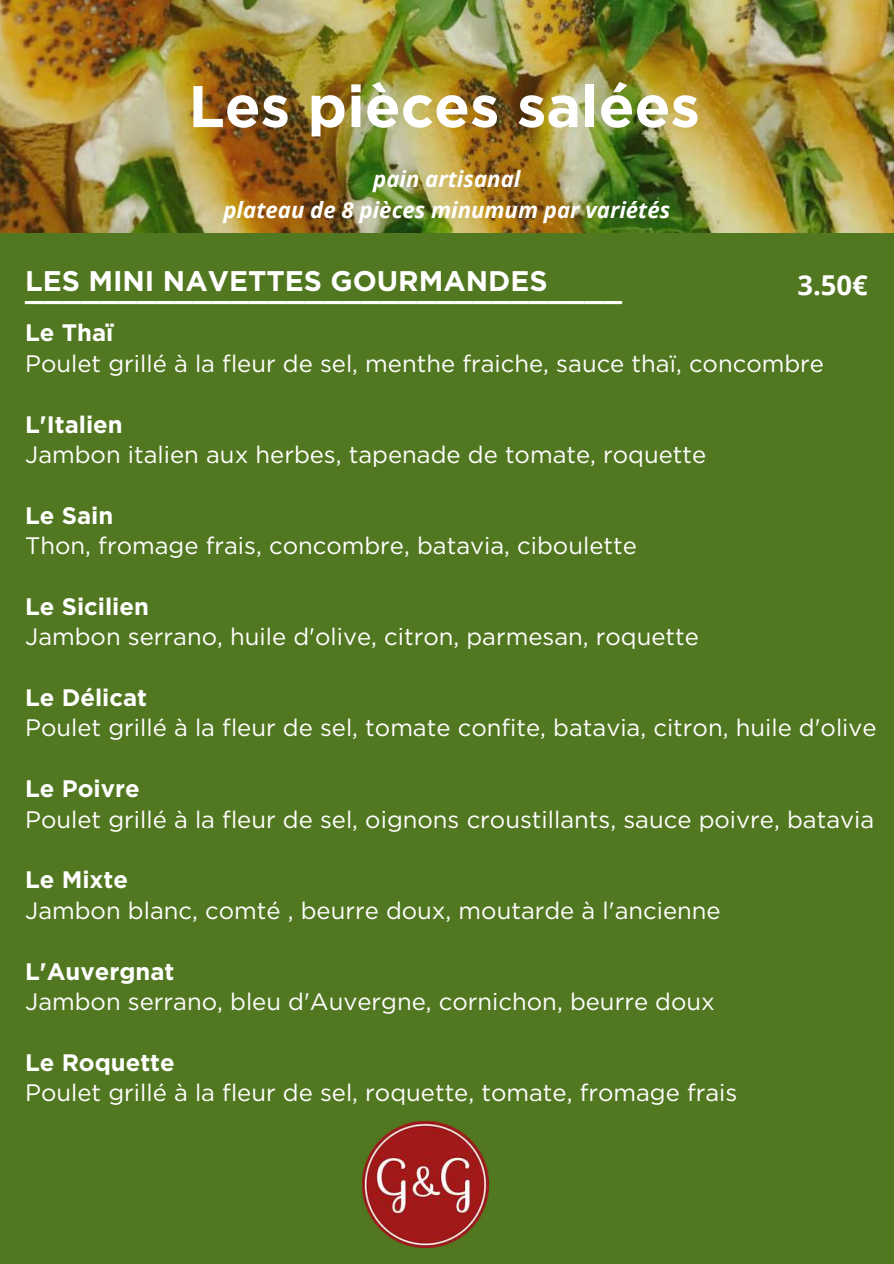
<style>
.page{position:relative;width:894px;height:1264px;background:#fff}
.page>*{position:absolute;margin:0;border:0;box-sizing:border-box;transform-origin:0 0}
.t1{font:700 58.5px "Gotham";color:#fff}
.t2{font:700 45.3px "Open Sans";color:#fff}
.t3{font:700 27.45px "Open Sans";color:#fff}
.t4{font:23.85px "Gotham";color:#fff}
.t5{font:700 23.85px "Gotham";color:#fff}
.t6{font:italic 700 22.2px/30.3px "Open Sans";color:#fff;text-align:center}
.s1{font-family:"Gotham";font-size:28.35px}
</style>
<div class="page">
<div style="left:0;top:0;width:893px;height:1263px;background:#527721"></div>
<img style="left:0;top:0;width:893px;height:232px">
<img style="left:362px;top:1121px;width:126px;height:126px">
<h1 class="t1" style="left:188px;top:71px;width:512px">Les pièces salées</h1>
<p class="t6" style="left:223px;top:164px;width:448px">pain artisanal<br>plateau de 8 pièces minumum par variétés</p>
<h2 class="t2" style="left:25px;top:249px;width:598px"><span class="s1">L</span>_ <span class="s1">E</span>_ <span class="s1">S</span>_ _<span class="s1">M</span>_<span class="s1">I</span>_<span class="s1">N</span>_<span class="s1">I</span> _<span class="s1">N</span>_<span class="s1">A</span>_<span class="s1">V</span>_ <span class="s1">E</span>_ <span class="s1">T</span>_ <span class="s1">T</span>_ <span class="s1">E</span>_ <span class="s1">S</span>_ _<span class="s1">G</span>_<span class="s1">O</span>_ <span class="s1">U</span>_ <span class="s1">R</span>_ _<span class="s1">M</span>_<span class="s1">A</span>_<span class="s1">N</span>_ <span class="s1">D</span>_ <span class="s1">E</span>_ _<span class="s1">S</span> _ _ _ _</h2>
<p class="t3" style="left:797px;top:266px;width:72px">3.50€</p>
<p class="t5" style="left:25px;top:318px;width:90px">Le Thaï</p>
<p class="t4" style="left:25px;top:349px;width:800px">Poulet grillé à la fleur de sel, menthe fraiche, sauce thaï, concombre</p>
<p class="t5" style="left:25px;top:409px;width:99px">L'Italien</p>
<p class="t4" style="left:25px;top:440px;width:682px">Jambon italien aux herbes, tapenade de tomate, roquette</p>
<p class="t5" style="left:25px;top:501px;width:89px">Le Sain</p>
<p class="t4" style="left:25px;top:531px;width:613px">Thon, fromage frais, concombre, batavia, ciboulette</p>
<p class="t5" style="left:25px;top:592px;width:125px">Le Sicilien</p>
<p class="t4" style="left:25px;top:622px;width:675px">Jambon serrano, huile d'olive, citron, parmesan, roquette</p>
<p class="t5" style="left:25px;top:683px;width:123px">Le Délicat</p>
<p class="t4" style="left:25px;top:713px;width:852px">Poulet grillé à la fleur de sel, tomate confite, batavia, citron, huile d'olive</p>
<p class="t5" style="left:25px;top:774px;width:116px">Le Poivre</p>
<p class="t4" style="left:25px;top:804px;width:850px">Poulet grillé à la fleur de sel, oignons croustillants, sauce poivre, batavia</p>
<p class="t5" style="left:25px;top:865px;width:104px">Le Mixte</p>
<p class="t4" style="left:25px;top:895px;width:696px">Jambon blanc, comté , beurre doux, moutarde à l'ancienne</p>
<p class="t5" style="left:25px;top:956px;width:151px">L'Auvergnat</p>
<p class="t4" style="left:25px;top:987px;width:691px">Jambon serrano, bleu d'Auvergne, cornichon, beurre doux</p>
<p class="t5" style="left:25px;top:1047px;width:151px">Le Roquette</p>
<p class="t4" style="left:25px;top:1078px;width:713px">Poulet grillé à la fleur de sel, roquette, tomate, fromage frais</p>
</div>
